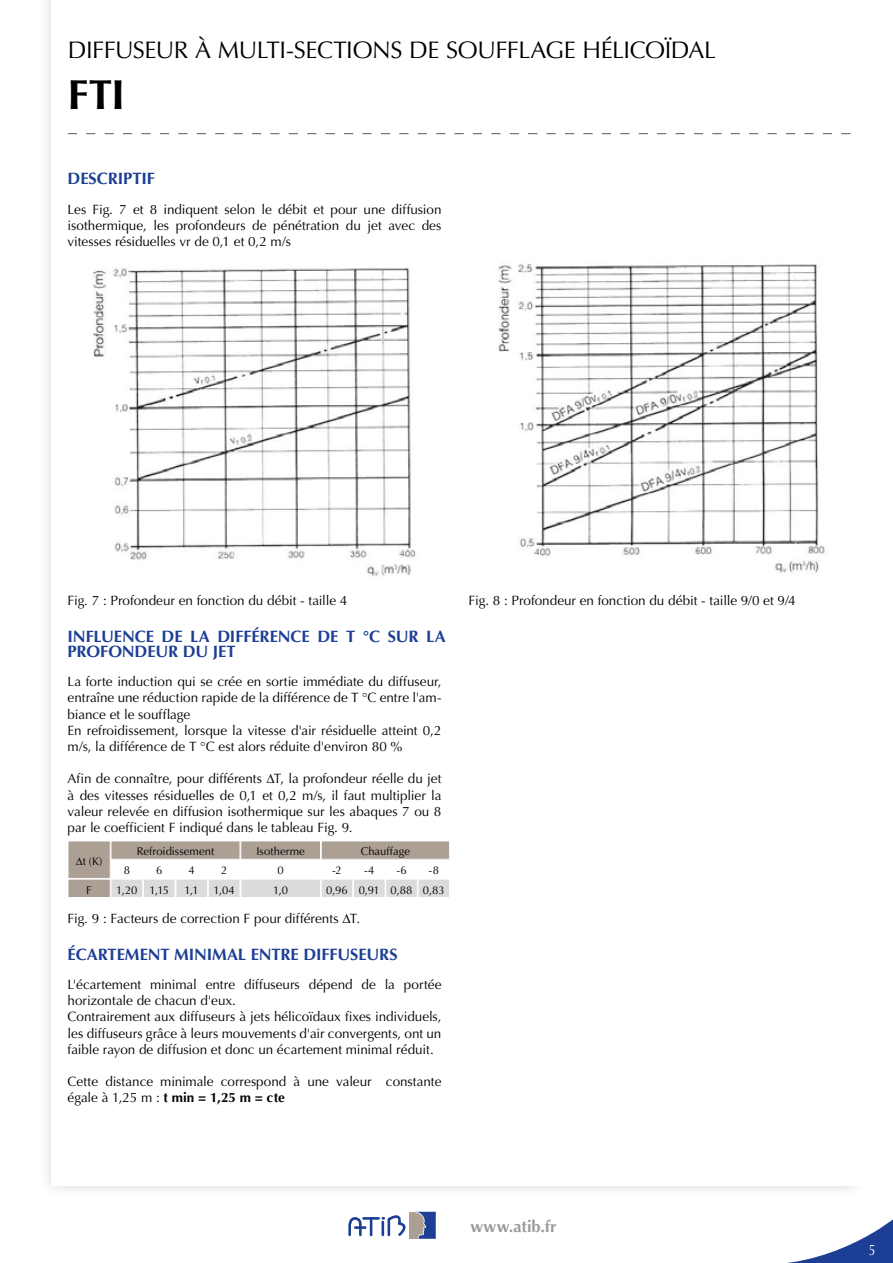
<style>
.page{position:relative;width:893px;height:1263px;background:#fff}
.page>*{position:absolute;margin:0;border:0;box-sizing:border-box;transform-origin:0 0}
.t1{font:700 42px "Optima";color:#000}
.t2{font:24px "Optima";letter-spacing:-.015em;color:#000}
.t3{font:700 16.5px/15px "Optima";letter-spacing:-.005em;color:#1c3e94}
.t4{font:700 16.5px "Optima";color:#999a9b}
.t5{font:15px "Optima";color:#fff;scale:.8 1}
.t6{font:13.5px/16.2px "Optima";color:#000}
.t7{font:11.25px/19px "Optima";letter-spacing:.01em;color:#000;text-align:center}
.s1{font-weight:700}
</style>
<div class="page">
<svg style="left:787px;top:1219px;width:106px;height:44px"></svg>
<div style="left:37px;top:0;width:832px;height:1199px;background:#000;opacity:.15"></div>
<div style="left:64px;top:0;width:829px;height:1185px;background:#fff"></div>
<svg style="left:68px;top:133px;width:782px;height:1px"></svg>
<svg style="left:348px;top:1218px;width:24px;height:19px"></svg>
<hr style="left:363px;top:1217px;width:16px;height:3px;background:#1c3e94">
<svg style="left:381px;top:1211px;width:55px;height:28px"></svg>
<img style="left:498px;top:264px;width:327px;height:309px">
<img style="left:93px;top:267px;width:323px;height:309px">
<div style="left:68px;top:879px;width:42px;height:18px;background:#aca095"></div>
<div style="left:68px;top:879px;width:43px;height:19px;border:1px solid #fff"></div>
<div style="left:68px;top:841px;width:42px;height:37px;background:#aca095"></div>
<div style="left:68px;top:840px;width:43px;height:39px;border:1px solid #fff"></div>
<div style="left:111px;top:841px;width:129px;height:18px;background:#aca095"></div>
<div style="left:111px;top:840px;width:129px;height:20px;border:1px solid #fff"></div>
<div style="left:111px;top:879px;width:32px;height:18px;background:#dadbdc"></div>
<div style="left:111px;top:879px;width:32px;height:19px;border:1px solid #fff"></div>
<div style="left:143px;top:879px;width:32px;height:18px;background:#dadbdc"></div>
<div style="left:143px;top:879px;width:33px;height:19px;border:1px solid #fff"></div>
<div style="left:176px;top:879px;width:32px;height:18px;background:#dadbdc"></div>
<div style="left:176px;top:879px;width:32px;height:19px;border:1px solid #fff"></div>
<div style="left:208px;top:879px;width:32px;height:18px;background:#dadbdc"></div>
<div style="left:208px;top:879px;width:32px;height:19px;border:1px solid #fff"></div>
<div style="left:241px;top:841px;width:79px;height:18px;background:#aca095"></div>
<div style="left:240px;top:840px;width:81px;height:20px;border:1px solid #fff"></div>
<div style="left:241px;top:879px;width:79px;height:18px;background:#dadbdc"></div>
<div style="left:240px;top:879px;width:81px;height:19px;border:1px solid #fff"></div>
<div style="left:321px;top:879px;width:32px;height:18px;background:#dadbdc"></div>
<div style="left:321px;top:879px;width:32px;height:19px;border:1px solid #fff"></div>
<div style="left:353px;top:879px;width:32px;height:18px;background:#dadbdc"></div>
<div style="left:353px;top:879px;width:32px;height:19px;border:1px solid #fff"></div>
<div style="left:386px;top:879px;width:31px;height:18px;background:#dadbdc"></div>
<div style="left:385px;top:879px;width:33px;height:19px;border:1px solid #fff"></div>
<div style="left:418px;top:879px;width:32px;height:18px;background:#dadbdc"></div>
<div style="left:418px;top:879px;width:32px;height:19px;border:1px solid #fff"></div>
<div style="left:321px;top:841px;width:129px;height:18px;background:#aca095"></div>
<div style="left:321px;top:840px;width:129px;height:20px;border:1px solid #fff"></div>
<h2 class="t2" style="left:68px;top:36px;width:644px">diffuseur à multi-sections de soufflage hélicoïdal</h2>
<h1 class="t1" style="left:68px;top:70px;width:38px">FTI</h1>
<p class="t3" style="left:68px;top:172px;width:86px">DESCRIPTIF</p>
<p class="t6" style="left:68px;top:201px;width:375px;text-align:justify">Les Fig. 7 et 8 indiquent selon le débit et pour une diffusion isothermique, les profondeurs de pénétration du jet avec des vitesses résiduelles vr de 0,1 et 0,2 m/s</p>
<p class="t6" style="left:68px;top:593px;width:281px">Fig. 7 : Profondeur en fonction du débit - taille 4</p>
<p class="t6" style="left:469px;top:593px;width:329px">Fig. 8 : Profondeur en fonction du débit - taille 9/0 et 9/4</p>
<p class="t3" style="left:68px;top:629px;width:380px">INFLUENCE DE LA DIFFÉRENCE DE T °C SUR LA<br>PROFONDEUR DU JET</p>
<p class="t6" style="left:68px;top:674px;width:375px">La forte induction qui se crée en sortie immédiate du diffuseur, entraîne une réduction rapide de la différence de T °C entre l'am&shy;biance et le soufflage<br>En refroidissement, lorsque la vitesse d'air résiduelle atteint 0,2 m/s, la différence de T °C est alors réduite d'environ 80 %</p>
<p class="t6" style="left:68px;top:771px;width:375px;text-align:justify">Afin de connaître, pour différents ∆T, la profondeur réelle du jet à des vitesses résiduelles de 0,1 et 0,2 m/s, il faut multiplier la valeur relevée en diffusion isothermique sur les abaques 7 ou 8 par le coefficient F indiqué dans le tableau Fig. 9.</p>
<p class="t7" style="left:76px;top:852px;width:28px">∆t (K)</p>
<p class="t7" style="left:86px;top:880px;width:7px">F</p>
<p class="t7" style="left:137px;top:842px;width:79px">Refroidissement</p>
<p class="t7" style="left:116px;top:861px;width:23px">8<br>1,20</p>
<p class="t7" style="left:149px;top:861px;width:21px">6<br>1,15</p>
<p class="t7" style="left:185px;top:861px;width:16px">4<br>1,1</p>
<p class="t7" style="left:213px;top:861px;width:23px">2<br>1,04</p>
<p class="t7" style="left:256px;top:842px;width:50px">I sotherme<br>0<br>1,0</p>
<p class="t7" style="left:361px;top:842px;width:51px">Chauffage</p>
<p class="t7" style="left:326px;top:861px;width:23px">-2<br>0,96</p>
<p class="t7" style="left:359px;top:861px;width:23px">-4<br>0,91</p>
<p class="t7" style="left:391px;top:861px;width:23px">-6<br>0,88</p>
<p class="t7" style="left:423px;top:861px;width:23px">-8<br>0,83</p>
<p class="t6" style="left:68px;top:910px;width:294px">Fig. 9 : Facteurs de correction F pour différents ∆T.</p>
<p class="t3" style="left:68px;top:947px;width:331px">ÉCARTEMENT MINIMAL ENTRE DIFFUSEURS</p>
<p class="t6" style="left:68px;top:976px;width:375px">L'écartement minimal entre diffuseurs dépend de la portée horizontale de chacun d'eux.<br>Contrairement aux diffuseurs à jets hélicoïdaux fixes individuels, les diffuseurs grâce à leurs mouvements d'air convergents, ont un faible rayon de diffusion et donc un écartement minimal réduit.</p>
<p class="t6" style="left:68px;top:1074px;width:375px">Cette distance minimale correspond à une valeur constante égale à 1,25 m : <span class="s1">T MIN = 1,25 M = CTE</span></p>
<p class="t4" style="left:470px;top:1217px;width:88px">WWW.ATIB.FR</p>
<p class="t5" style="left:869px;top:1241px;width:10px">5</p>
</div>
